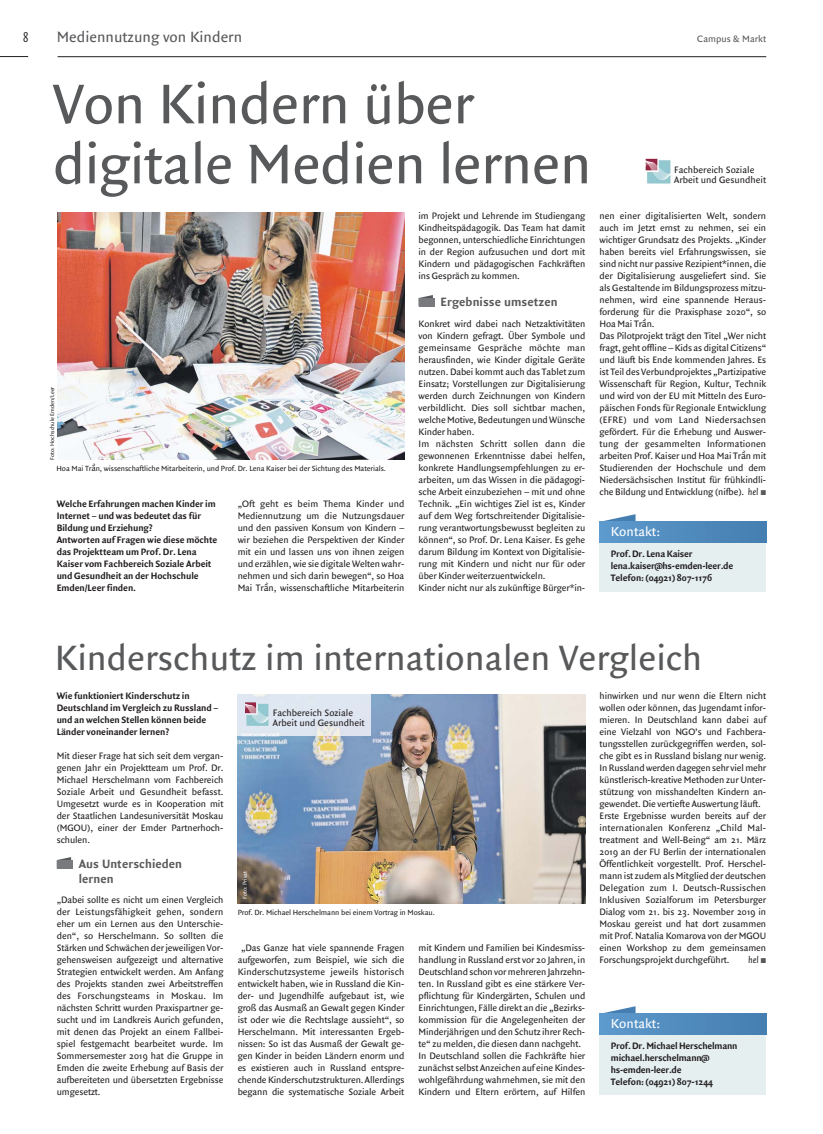
<style>
.page{position:relative;width:823px;height:1134px;background:#fff}
.page>*{position:absolute;margin:0;border:0;box-sizing:border-box;transform-origin:0 0}
.t1{font:60px/60px "Quadraat Sans OT";letter-spacing:-.01em;color:#58595b}
.t2{font:37.8px "Quadraat Sans OT";color:#58595b}
.t3{font:16px "Quadraat Sans OT";color:#58595b}
.t4{font:14px "Quadraat Sans OT";color:#fff}
.t5{font:14px "Quadraat Sans OT";color:#231f20;scale:.75 1}
.t6{font:13px/15px "Quadraat Sans OT Bld";letter-spacing:.005em;color:#58595b}
.t7{font:10px/12px "Quadraat Sans OT";letter-spacing:-.01em;color:#231f20}
.t8{font:10px/12px "Quadraat Sans OT Bld";letter-spacing:-.01em;color:#231f20}
.t9{font:10px "Quadraat Sans OT";color:#58595b}
.t10{font:italic 10px "Quadraat Sans OT";color:#231f20}
.t11{font:8px "Quadraat Sans OT";letter-spacing:-.01em;color:#231f20}
.t12{font:6px "Quadraat Sans OT";color:#231f20}
.t13{font:6px "Quadraat Sans OT";color:#fff}
.s1{font-family:"Lucida Grande"}
.s2{font-family:"Lucida Grande";font-size:9px}
.s3{font-style:italic}
.s4{color:#58595b}
</style>
<div class="page">
<svg style="left:0;top:56px;width:28px;height:1px"></svg>
<hr style="left:58px;top:56px;width:707px;height:1px;background:#231f20">
<img style="left:645px;top:159px;width:26px;height:26px">
<svg style="left:419px;top:295px;width:13px;height:3px"></svg>
<div style="left:418px;top:298px;width:16px;height:8px;background:#797a7d"></div>
<img style="left:58px;top:212px;width:346px;height:248px">
<svg style="left:57px;top:857px;width:14px;height:3px"></svg>
<div style="left:57px;top:860px;width:16px;height:8px;background:#797a7d"></div>
<img style="left:237px;top:694px;width:348px;height:210px">
<div style="left:599px;top:1031px;width:166px;height:64px;background:#e5eff0"></div>
<svg style="left:599px;top:1006px;width:36px;height:8px"></svg>
<div style="left:599px;top:1014px;width:166px;height:21px;background:linear-gradient(to right,#5d9acd,#457eb0)"></div>
<div style="left:599px;top:539px;width:166px;height:52px;background:#e5eff0"></div>
<svg style="left:599px;top:514px;width:36px;height:8px"></svg>
<div style="left:599px;top:522px;width:166px;height:21px;background:linear-gradient(to right,#5d9acd,#457eb0)"></div>
<div style="left:237px;top:694px;width:134px;height:41px;background:#dfe7f1"></div>
<img style="left:245px;top:702px;width:23px;height:24px">
<h3 class="t5" style="left:23px;top:32px;width:8px">8</h3>
<h3 class="t3" style="left:57px;top:30px;width:187px">Mediennutzung von Kindern</h3>
<p class="t9" style="left:696px;top:35px;width:70px">Campus &amp; Markt</p>
<h1 class="t1" style="left:53px;top:79px;width:540px">Von Kindern über digitale Medien lernen</h1>
<p class="t7" style="left:673px;top:166px;width:93px;line-height:10px">Fachbereich Soziale<br>Arbeit und Gesundheit</p>
<p class="t12" style="left:50px;top:460px;width:75px;rotate:-90deg">Foto: Hochschule Emden/Leer</p>
<p class="t11" style="left:57px;top:466px;width:331px">Hoa Mai Tr<span class="s1">ầ</span>n, wissenschaftliche Mitarbeiterin, und Prof. Dr. Lena Kaiser bei der Sichtung des Materials.</p>
<p class="t8" style="left:57px;top:499px;width:162px">Welche Erfahrungen machen Kinder im<br>Internet – und was bedeutet das für<br>Bildung und Erziehung?<br>Antworten auf Fragen wie diese möchte das Projekt team um Prof. Dr. Lena<br>Kaiser vom Fachbereich Soziale Arbeit und Gesundheit an der Hochschule<br>Emden/Leer finden.</p>
<p class="t7" style="left:237px;top:499px;width:168px;text-align:justify">„Oft geht es beim Thema Kinder und Mediennutzung um die Nutzungsdauer und den passiven Konsum von Kindern – wir beziehen die Perspektiven der Kinder mit ein und lassen uns von ihnen zeigen und erzählen, wie sie digitale Welten wahr&shy;nehmen und sich darin bewegen“, so Hoa Mai Tr<span class="s2">ầ</span>n, wissenschaftliche Mitarbeiterin</p>
<p class="t7" style="left:418px;top:211px;width:168px;text-align:justify">im Projekt und Lehrende im Studiengang Kindheitspädagogik. Das Team hat damit begonnen, unterschiedliche Einrichtungen in der Region aufzusuchen und dort mit Kindern und pädagogischen Fachkräften ins Gespräch zu kommen.</p>
<h3 class="t6" style="left:440px;top:296px;width:118px">Ergebnisse umsetzen</h3>
<p class="t7" style="left:418px;top:319px;width:168px">Konkret wird dabei nach Netzaktivitäten von Kindern gefragt. Über Symbole und gemeinsame Gespräche möchte man herausfinden, wie Kinder digitale Geräte nutzen. Dabei kommt auch das Tablet zum Einsatz; Vorstellungen zur Digitalisierung werden durch Zeichnungen von Kindern verbildlicht. Dies soll sichtbar machen, welche Motive, Bedeutungen und Wünsche Kinder haben.<br>Im nächsten Schritt sollen dann die gewonnenen Erkenntnisse dabei helfen, konkrete Handlungsempfehlungen zu er&shy;arbeiten, um das Wissen in die pädagogi&shy;sche Arbeit einzubeziehen – mit und ohne Technik. „Ein wichtiges Ziel ist es, Kinder auf dem Weg fortschreitender Digitalisie&shy;rung verantwortungsbewusst begleiten zu können“, so Prof. Dr. Lena Kaiser. Es gehe darum Bildung im Kontext von Digitalisie&shy;rung mit Kindern und nicht nur für oder über Kinder weiterzuentwickeln.<br>Kinder nicht nur als zukünftige Bürger*in-</p>
<p class="t7" style="left:599px;top:211px;width:168px">nen einer digitalisierten Welt, sondern auch im Jetzt ernst zu nehmen, sei ein wichtiger Grundsatz des Projekts. „Kinder haben bereits viel Erfahrungswissen, sie sind nicht nur passive Rezipient*innen, die der Digitalisierung ausgeliefert sind. Sie als Gestaltende im Bildungsprozess mitzu&shy;nehmen, wird eine spannende Heraus - forderung für die Praxisphase 2020“, so Hoa Mai Tr<span class="s2">ầ</span>n.<br>Das Pilotprojekt trägt den Titel „Wer nicht fragt, geht offline – Kids as digital Citizens“ und läuft bis Ende kommenden Jahres. Es ist Teil des Verbundprojektes „Partizipative Wissenschaft für Region, Kultur, Technik und wird von der EU mit Mitteln des Euro&shy;päischen Fonds für Regionale Entwicklung (EFRE) und vom Land Niedersachsen gefördert. Für die Erhebung und Auswer&shy;tung der gesammelten Informationen arbeiten Prof. Kaiser und Hoa Mai Tr<span class="s2">ầ</span>n mit Studierenden der Hochschule und dem Niedersächsischen Institut für frühkindli&shy;che Bildung und Entwicklung (nifbe). <span class="s3">hel</span> <span class="s4">■</span></p>
<h3 class="t4" style="left:610px;top:526px;width:51px">Kontakt:</h3>
<p class="t8" style="left:610px;top:548px;width:124px">Prof. Dr. Lena Kaiser lena.kaiser@hs-emden-leer.de<br>Telefon: (04921) 807-1176</p>
<h2 class="t2" style="left:55px;top:643px;width:648px">Kinderschutz im internationalen Vergleich</h2>
<p class="t8" style="left:57px;top:691px;width:163px">Wie funktioniert Kinderschutz in Deutschland im Vergleich zu Russland – und an welchen Stellen können beide Länder voneinander lernen?</p>
<p class="t7" style="left:57px;top:751px;width:168px;text-align:justify">Mit dieser Frage hat sich seit dem vergan&shy;genen Jahr ein Projektteam um Prof. Dr.<br>Michael Herschelmann vom Fachbereich Soziale Arbeit und Gesundheit befasst.<br>Umgesetzt wurde es in Kooperation mit der Staatlichen Landesuniversität Moskau (MGOU), einer der Emder Partnerhoch&shy;schulen.</p>
<h3 class="t6" style="left:79px;top:858px;width:105px">Aus Unterschieden lernen</h3>
<p class="t7" style="left:57px;top:895px;width:168px;text-align:justify">„Dabei sollte es nicht um einen Vergleich der Leistungsfähigkeit gehen, sondern eher um ein Lernen aus den Unterschie&shy;den“, so Herschelmann. So sollten die Stärken und Schwächen der jeweiligen Vor&shy;gehensweisen aufgezeigt und alternative Strategien entwickelt werden. Am Anfang des Projekts standen zwei Arbeitstreffen des Forschungsteams in Moskau. Im nächsten Schritt wurden Praxispartner ge&shy;sucht und im Landkreis Aurich gefunden, mit denen das Projekt an einem Fallbei&shy;spiel festgemacht bearbeitet wurde. Im Sommersemester 2019 hat die Gruppe in Emden die zweite Erhebung auf Basis der aufbereiteten und übersetzten Ergebnisse umgesetzt.</p>
<p class="t7" style="left:273px;top:708px;width:93px;line-height:10px">Fachbereich Soziale<br>Arbeit und Gesundheit</p>
<p class="t13" style="left:242px;top:899px;width:29px;rotate:-90deg">Foto: Privat</p>
<p class="t11" style="left:237px;top:910px;width:198px">Prof. Dr. Michael Herschelmann bei einem Vortrag in Moskau.</p>
<p class="t7" style="left:237px;top:943px;width:168px;text-align:center">„Das Ganze hat viele spannende Fragen aufgeworfen, zum Beispiel, wie sich die Kinderschutzsysteme jeweils historisch entwickelt haben, wie in Russland die Kin&shy;der- und Jugendhilfe aufgebaut ist, wie groß das Ausmaß an Gewalt gegen Kinder ist oder wie die Rechtslage aussieht“, so Herschelmann. Mit interessanten Ergeb&shy;nissen: So ist das Ausmaß der Gewalt ge&shy;gen Kinder in beiden Ländern enorm und es existieren auch in Russland entspre&shy;chende Kinderschutzstrukturen. Allerdings begann die systematische Soziale Arbeit</p>
<p class="t7" style="left:418px;top:943px;width:168px">mit Kindern und Familien bei Kindesmiss&shy;handlung in Russland erst vor 20 Jahren, in Deutschland schon vor mehreren Jahrzehn&shy;ten. In Russland gibt es eine stärkere Ver&shy;pflichtung für Kindergärten, Schulen und Einrichtungen, Fälle direkt an die „Bezirks&shy;kommission für die Angelegenheiten der Minderjährigen und den Schutz ihrer Rech&shy;te“ zu melden, die diesen dann nachgeht.<br>In Deutschland sollen die Fachkräfte hier zunächst selbst Anzeichen auf eine Kindes&shy;wohlgefährdung wahrnehmen, sie mit den Kindern und Eltern erörtern, auf Hilfen</p>
<p class="t7" style="left:599px;top:691px;width:168px">hinwirken und nur wenn die Eltern nicht wollen oder können, das Jugendamt infor&shy;mieren. In Deutschland kann dabei auf eine Vielzahl von NGO’s und Fachbera&shy;tungsstellen zurückgegriffen werden, sol&shy;che gibt es in Russland bislang nur wenig.<br>In Russland werden dagegen sehr viel mehr künstlerisch-kreative Methoden zur Unter&shy;stützung von misshandelten Kindern an&shy;gewendet. Die vertiefte Auswertung läuft.<br>Erste Ergebnisse wurden bereits auf der internationalen Konferenz „Child Mal - treatment and Well-Being“ am 21. März 2019 an der FU Berlin der internationalen Öffentlichkeit vorgestellt. Prof. Herschel&shy;mann ist zudem als Mitglied der deutschen Delegation zum I. Deutsch-Russischen Inklusiven Sozialforum im Petersburger Dialog vom 21. bis 23. November 2019 in Moskau gereist und hat dort zusammen mit Prof. Natalia Komarova von der MGOU einen Workshop zu dem gemeinsamen Forschungsprojekt durchgeführt.</p>
<p class="t10" style="left:747px;top:954px;width:19px">hel <span class="s4">■</span></p>
<h3 class="t4" style="left:610px;top:1018px;width:51px">Kontakt:</h3>
<p class="t8" style="left:610px;top:1040px;width:128px">Prof. Dr. Michael Herschelmann michael.herschelmann@ hs-emden-leer.de<br>Telefon: (04921) 807-1244</p>
</div>
